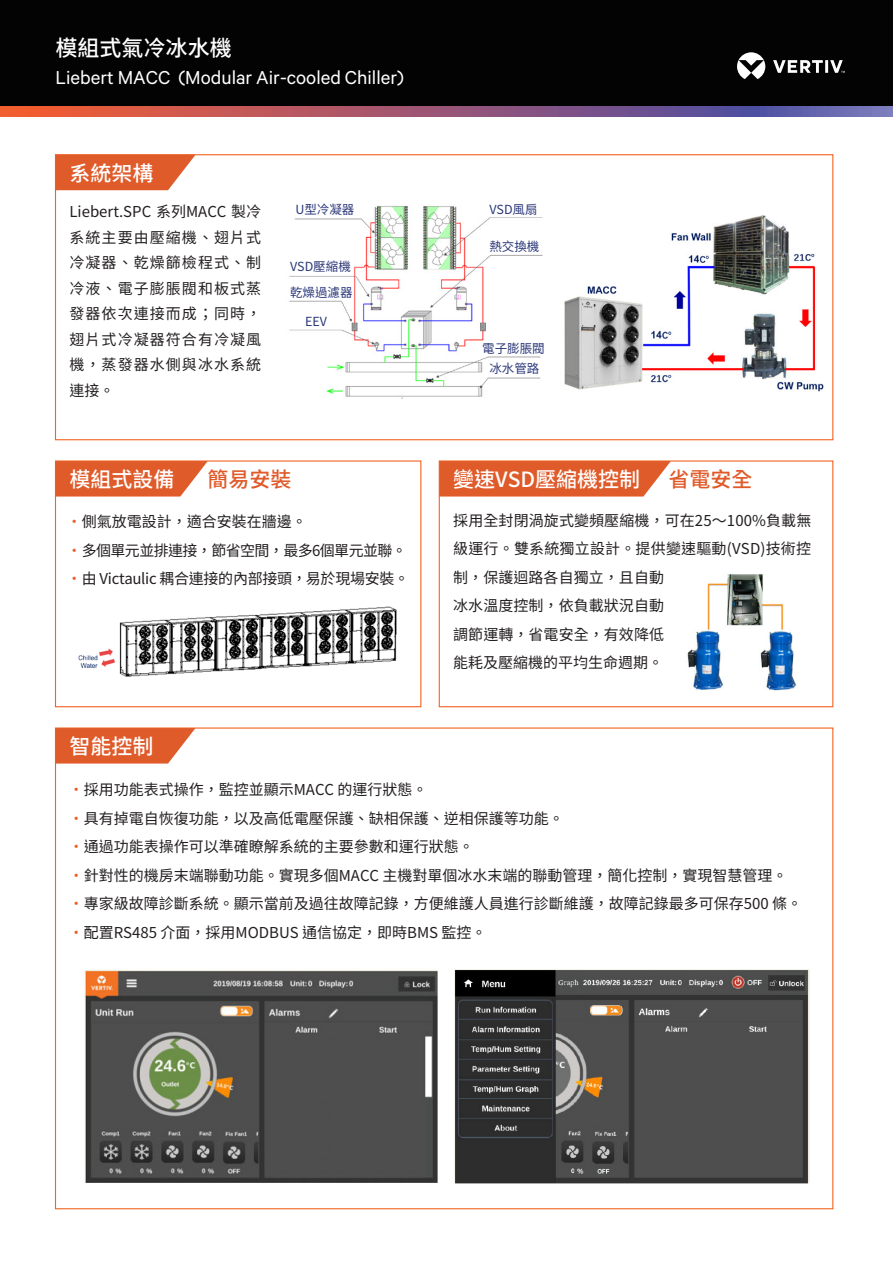
<style>
.page{position:relative;width:893px;height:1263px;background:#fff}
.page>*{position:absolute;margin:0;border:0;box-sizing:border-box;transform-origin:0 0}
.t1{font:500 22.05px "Noto Sans CJ Ktc";color:#fff}
.t2{font:500 21px "Noto Sans CJ Ktc";color:#fff}
.t3{font:500 21px "Noto Sans CJ Ktc";color:#e05b2a}
.t4{font:18px "Calibre";color:#fff}
.t5{font:15px/28.5px "Noto Sans CJ Ktc";color:#231f20}
.t6{font:15px/28.5px "Noto Sans CJ Ktc";letter-spacing:-.02em;color:#231f20}
.t7{font:12.45px/20.5px "Noto Sans CJ Ktc";color:#2c387a;text-align:center}
.s1{color:#f15b24}
</style>
<div class="page">
<div style="left:0;top:0;width:893px;height:116px;background:#030303"></div>
<svg style="left:737px;top:52px;width:108px;height:27px"></svg>
<svg style="left:0;top:107px;width:893px;height:10px;background:#9c5874"></svg>
<img style="left:564px;top:215px;width:260px;height:177px">
<img style="left:78px;top:606px;width:319px;height:71px">
<img style="left:687px;top:574px;width:110px;height:117px">
<img style="left:84px;top:970px;width:354px;height:213px">
<img style="left:454px;top:969px;width:355px;height:215px">
<svg style="left:56px;top:155px;width:139px;height:35px;background:#e26a3e"></svg>
<div style="left:55px;top:460px;width:366px;height:247px;border:1px solid #f36421"></div>
<svg style="left:55px;top:461px;width:153px;height:35px;background:#e2693d"></svg>
<svg style="left:56px;top:728px;width:139px;height:35px;background:#e26a3e"></svg>
<div style="left:439px;top:460px;width:394px;height:247px;border:1px solid #f36421"></div>
<div style="left:439px;top:461px;width:232px;height:35px;background:#e05b2a"></div>
<img style="left:289px;top:206px;width:254px;height:193px">
<h1 class="t1" style="left:56px;top:36px;width:178px">模組式氣冷冰水機</h1>
<p class="t4" style="left:56px;top:65px;width:350px">Liebert MACC (Modular Air-cooled Chiller)</p>
<h2 class="t2" style="left:69px;top:161px;width:85px">系統架構</h2>
<p class="t5" style="left:69px;top:199px;width:193px;line-height:25.5px;text-align:justify">Liebert.SPC 系列MACC 製冷系統主要由壓縮機、翅片式冷凝器、乾燥篩檢程式、制冷液、電子膨脹閥和板式蒸發器依次連接而成；同時，翅片式冷凝器符合有冷凝風機，蒸發器水側與冰水系統連接。</p>
<p class="t7" style="left:295px;top:200px;width:61px">U型冷凝器</p>
<p class="t7" style="left:489px;top:200px;width:50px">VSD風扇</p>
<p class="t7" style="left:489px;top:237px;width:52px">熱交換機</p>
<p class="t7" style="left:290px;top:254px;width:64px;line-height:26px;text-align:left">VSD壓縮機乾燥過濾器</p>
<p class="t7" style="left:305px;top:311px;width:23px">EEV</p>
<p class="t7" style="left:482px;top:338px;width:64px">電子膨脹閥冰水管路</p>
<h2 class="t2" style="left:69px;top:468px;width:106px">模組式設備</h2>
<h2 class="t3" style="left:208px;top:468px;width:85px">簡易安裝</h2>
<h2 class="t2" style="left:453px;top:468px;width:188px">變速VSD壓縮機控制</h2>
<h2 class="t3" style="left:668px;top:468px;width:85px">省電安全</h2>
<p class="t6" style="left:67px;top:508px;width:344px"><span class="s1">・</span>側氣放電設計，適合安裝在牆邊。<br><span class="s1">・</span>多個單元並排連接，節省空間，最多6個單元並聯。<span class="s1">・</span>由 Victaulic 耦合連接的內部接頭，易於現場安裝。</p>
<h2 class="t2" style="left:69px;top:735px;width:85px">智能控制</h2>
<p class="t5" style="left:453px;top:506px;width:360px">採用全封閉渦旋式變頻壓縮機，可在25～100%負載無級運行。雙系統獨立設計。提供變速驅動(VSD)技術控制，保護迴路各自獨立，且自動<br>冰水溫度控制，依負載狀況自動<br>調節運轉，省電安全，有效降低<br>能耗及壓縮機的平均生命週期。</p>
<p class="t5" style="left:69px;top:776px;width:735px"><span class="s1">・</span>採用功能表式操作，監控並顯示MACC 的運行狀態。<br><span class="s1">・</span>具有掉電自恢復功能，以及高低電壓保護、缺相保護、逆相保護等功能。<br><span class="s1">・</span>通過功能表操作可以準確瞭解系統的主要參數和運行狀態。<br><span class="s1">・</span>針對性的機房末端聯動功能。實現多個MACC 主機對單個冰水末端的聯動管理，簡化控制，實現智慧管理。<span class="s1">・</span>專家級故障診斷系統。顯示當前及過往故障記錄，方便維護人員進行診斷維護，故障記錄最多可保存500 條。<span class="s1">・</span>配置RS485 介面，採用MODBUS 通信協定，即時BMS 監控。</p>
</div>
